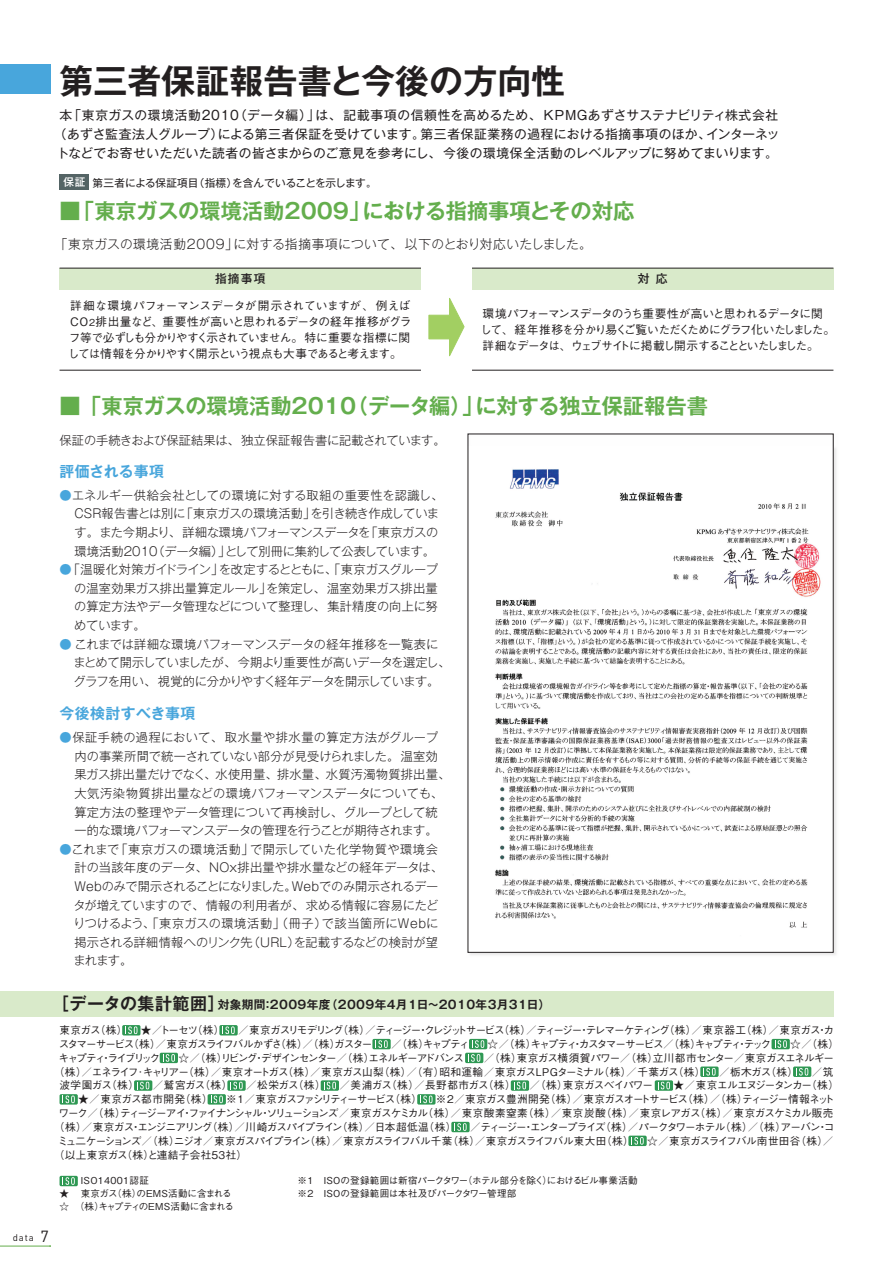
<style>
.page{position:relative;width:893px;height:1263px;background:#fff}
.page>*{position:absolute;margin:0;border:0;box-sizing:border-box;transform-origin:0 0}
.t1{font:700 34.05px "Gothic MB101 Pro De";color:#231f20}
.t2{font:700 21.3px "Gothic MB101 Pro De";color:#64ae4d}
.t3{font:700 14.85px "Gothic MB101 Pro De";letter-spacing:.03em;color:#48a6dc}
.t4{font:700 14.85px "Gothic MB101 Pro De";letter-spacing:.005em;color:#48a6dc}
.t5{font:12.75px/19.2px "Gothic MB101 Pro";letter-spacing:.03em;color:#231f20;text-align:center}
.t6{font:300 12.75px "Gothic MB101 Pro";letter-spacing:.015em;color:#231f20}
.t7{font:300 12.15px/18.6px "Gothic MB101 Pro";letter-spacing:-.005em;color:#231f20}
.t8{font:500 11.7px/15.9px "Gothic BBB Pro";letter-spacing:-.085em;color:#231f20;text-align:justify}
.t9{font:700 11.7px "Gothic MB101 Pro De";letter-spacing:.03em;color:#231f20}
.t10{font:500 11.7px "Gothic MB101 Pro";color:#231f20}
.t11{font:500 10.65px/13.8px "Gothic BBB Pro";letter-spacing:-.09em;color:#231f20}
.t12{font:500 10.65px/13.8px "Gothic BBB Pro";letter-spacing:-.065em;color:#231f20}
.t13{font:500 10.65px/13.8px "Gothic BBB Pro";letter-spacing:-.12em;color:#231f20}
.t14{font:500 10.65px "Gothic BBB Pro";letter-spacing:-.07em;color:#231f20}
.t15{font:500 10.65px "Gothic BBB Pro";letter-spacing:-.165em;color:#231f20}
.t16{font:10.65px "Gothic MB101 Pro";letter-spacing:-.005em;color:#231f20}
.t17{font:500 10.65px "Gothic BBB Pro";letter-spacing:-.155em;color:#231f20}
.t18{font:500 10.65px "Gothic BBB Pro";letter-spacing:.03em;color:#231f20}
.t19{font:500 10.65px "Gothic BBB Pro";letter-spacing:-.045em;color:#231f20}
.t20{font:500 10.65px "Gothic BBB Pro";color:#231f20}
.t21{font:500 10.65px "Gothic BBB Pro";letter-spacing:-.11em;color:#231f20}
.t22{font:500 10.65px "Gothic BBB Pro";letter-spacing:.04em;color:#231f20}
.t23{font:500 10.65px "Gothic BBB Pro";letter-spacing:-.18em;color:#231f20}
.t24{font:500 9.6px/12.8px "Gothic BBB Pro";color:#231f20}
.t25{font:500 9.6px/12.8px "Gothic BBB Pro";letter-spacing:-.02em;color:#231f20}
.t26{font:500 9.6px "Gothic BBB Pro";letter-spacing:.03em;color:#231f20}
.s1{font-weight:500;color:#fff}
.s2{font-size:9.6px}
.s3{color:#48a6dc}
.s4{font-size:16.95px}
</style>
<div class="page">
<svg style="left:428px;top:298px;width:37px;height:59px"></svg>
<div style="left:0;top:991px;width:833px;height:25px;background:#d9eaca"></div>
<div style="left:60px;top:268px;width:361px;height:21px;background:#d9eaca"></div>
<div style="left:472px;top:268px;width:361px;height:21px;background:#d9eaca"></div>
<hr style="left:0;top:1246px;width:50px;height:1px;background:#64ae4d">
<div style="left:467px;top:433px;width:372px;height:525px;background:#231f20;opacity:.1"></div>
<img style="left:470px;top:447px;width:361px;height:503px">
<hr style="left:60px;top:268px;width:361px;height:1px;background:#231f20">
<hr style="left:472px;top:268px;width:361px;height:1px;background:#231f20">
<hr style="left:60px;top:370px;width:361px;height:1px;background:#231f20">
<hr style="left:472px;top:370px;width:361px;height:1px;background:#231f20">
<svg style="left:122px;top:1025px;width:18px;height:10px"></svg>
<svg style="left:125px;top:1026px;width:12px;height:8px"></svg>
<div style="left:219px;top:1025px;width:19px;height:10px;background:#2e9853;border-radius:2px"></div>
<svg style="left:222px;top:1026px;width:13px;height:8px"></svg>
<div style="left:372px;top:1039px;width:19px;height:10px;background:#2e9853;border-radius:2px"></div>
<svg style="left:375px;top:1040px;width:13px;height:8px"></svg>
<svg style="left:469px;top:1039px;width:18px;height:10px"></svg>
<svg style="left:472px;top:1040px;width:12px;height:8px"></svg>
<div style="left:771px;top:1039px;width:19px;height:10px;background:#2e9853;border-radius:2px"></div>
<svg style="left:775px;top:1040px;width:12px;height:8px"></svg>
<div style="left:160px;top:1053px;width:18px;height:10px;background:#2e9853;border-radius:2px"></div>
<svg style="left:163px;top:1054px;width:12px;height:8px"></svg>
<svg style="left:465px;top:1053px;width:18px;height:10px"></svg>
<svg style="left:468px;top:1054px;width:12px;height:8px"></svg>
<div style="left:700px;top:1066px;width:19px;height:11px;background:#2e9853;border-radius:2px"></div>
<svg style="left:703px;top:1068px;width:13px;height:7px"></svg>
<svg style="left:793px;top:1066px;width:18px;height:11px"></svg>
<svg style="left:796px;top:1068px;width:12px;height:7px"></svg>
<svg style="left:134px;top:1080px;width:18px;height:11px"></svg>
<svg style="left:137px;top:1082px;width:12px;height:7px"></svg>
<svg style="left:227px;top:1080px;width:19px;height:11px"></svg>
<svg style="left:230px;top:1082px;width:13px;height:7px"></svg>
<svg style="left:321px;top:1080px;width:18px;height:11px"></svg>
<svg style="left:324px;top:1082px;width:12px;height:7px"></svg>
<svg style="left:511px;top:1080px;width:18px;height:11px"></svg>
<svg style="left:514px;top:1082px;width:12px;height:7px"></svg>
<svg style="left:655px;top:1080px;width:18px;height:11px"></svg>
<svg style="left:658px;top:1082px;width:12px;height:7px"></svg>
<svg style="left:60px;top:1094px;width:18px;height:10px"></svg>
<svg style="left:63px;top:1095px;width:12px;height:8px"></svg>
<div style="left:208px;top:1094px;width:18px;height:10px;background:#2e9853;border-radius:2px"></div>
<svg style="left:211px;top:1095px;width:12px;height:8px"></svg>
<svg style="left:417px;top:1094px;width:18px;height:10px"></svg>
<svg style="left:420px;top:1095px;width:12px;height:8px"></svg>
<div style="left:451px;top:1122px;width:19px;height:10px;background:#2e9853;border-radius:2px"></div>
<svg style="left:454px;top:1123px;width:13px;height:8px"></svg>
<div style="left:628px;top:1135px;width:19px;height:11px;background:#2e9853;border-radius:2px"></div>
<svg style="left:631px;top:1137px;width:13px;height:8px"></svg>
<svg style="left:60px;top:1176px;width:18px;height:10px"></svg>
<svg style="left:63px;top:1177px;width:12px;height:8px"></svg>
<div style="left:0;top:64px;width:51px;height:30px;background:#48a6dc"></div>
<div style="left:60px;top:174px;width:29px;height:16px;background:#546465"></div>
<svg style="left:42px;top:1245px;width:9px;height:2px"></svg>
<h1 class="t1" style="left:60px;top:52px;width:507px">第三者保証報告書と今後の方向性</h1>
<p class="t5" style="left:54px;top:103px;width:727px">本「東京ガスの環境活動2010（データ編）」は、記載事項の信頼性を高めるため、ＫＰＭＧあずさサステナビリティ株式会社（あずさ監査法人グループ）による第三者保証を受けています。第三者保証業務の過程における指摘事項のほか、インターネットなどでお寄せいただいた読者の皆さまからのご意見を参考にし、今後の環境保全活動のレベルアップに努めてまいります。</p>
<p class="t16" style="left:63px;top:174px;width:315px"><span class="s1">保証</span> 第三者による保証項目（指標）を含んでいることを示します。</p>
<h2 class="t2" style="left:60px;top:193px;width:576px">■「東京ガスの環境活動2009」における指摘事項とその対応</h2>
<p class="t6" style="left:55px;top:234px;width:539px">「東京ガスの環境活動２００９」に対する指摘事項について、以下のとおり対応いたしました。</p>
<p class="t10" style="left:215px;top:269px;width:52px">指摘事項</p>
<p class="t10" style="left:638px;top:269px;width:31px">対 応</p>
<p class="t8" style="left:68px;top:296px;width:345px">詳細な環境パフォーマンスデータが開示されていますが、例えばCO<span class="s2">2</span>排出量など、重要性が高いと思われるデータの経年推移がグラフ等で必ずしも分かりやすく示されていません。特に重要な指標に関しては情報を分かりやすく開示という視点も大事であると考えます。</p>
<p class="t8" style="left:480px;top:304px;width:356px;text-align:left">環境パフォーマンスデータのうち重要性が高いと思われるデータに関<br>して、経年推移を分かり易くご覧いただくためにグラフ化いたしました。詳細なデータは、ウェブサイトに掲載し開示することといたしました。</p>
<h2 class="t2" style="left:60px;top:388px;width:650px">■ 「東京ガスの環境活動2010（データ編）」に対する独立保証報告書</h2>
<p class="t7" style="left:60px;top:429px;width:388px">保証の手続きおよび保証結果は、独立保証報告書に記載されています。</p>
<p class="t4" style="left:60px;top:459px;width:106px">評価される事項</p>
<p class="t7" style="left:74px;top:484px;width:370px;text-indent:-15px"><span class="s3">●</span>エネルギー供給会社としての環境に対する取組の重要性を認識し、CSR報告書とは別に「東京ガスの環境活動」を引き続き作成しています。また今期より、詳細な環境パフォーマンスデータを「東京ガスの環境活動2010（データ編）」として別冊に集約して公表しています。</p>
<p class="t7" style="left:74px;top:559px;width:365px;text-align:justify;text-indent:-15px"><span class="s3">●</span>「温暖化対策ガイドライン」を改定するとともに、「東京ガスグループの温室効果ガス排出量算定ルール」を策定し、温室効果ガス排出量の算定方法やデータ管理などについて整理し、集計精度の向上に努めています。</p>
<p class="t7" style="left:74px;top:633px;width:378px;text-indent:-14px"><span class="s3">●</span> これまでは詳細な環境パフォーマンスデータの経年推移を一覧表にまとめて開示していましたが、今期より重要性が高いデータを選定し、グラフを用い、視覚的に分かりやすく経年データを開示しています。</p>
<p class="t3" style="left:60px;top:701px;width:137px">今後検討すべき事項</p>
<p class="t7" style="left:74px;top:726px;width:378px;text-indent:-15px"><span class="s3">●</span>保証手続の過程において、取水量や排水量の算定方法がグループ内の事業所間で統一されていない部分が見受けられました。温室効果ガス排出量だけでなく、水使用量、排水量、水質汚濁物質排出量、大気汚染物質排出量などの環境パフォーマンスデータについても、算定方法の整理やデータ管理について再検討し、グループとして統一的な環境パフォーマンスデータの管理を行うことが期待されます。</p>
<p class="t7" style="left:73px;top:838px;width:371px;text-indent:-14px"><span class="s3">●</span>これまで「東京ガスの環境活動」で開示していた化学物質や環境会計の当該年度のデータ、NOx排出量や排水量などの経年データは、<br>Webのみで開示されることになりました。Webでのみ開示されるデータが増えていますので、情報の利用者が、求める情報に容易にたどりつけるよう、「東京ガスの環境活動」（冊子）で該当箇所にWebに掲示される詳細情報へのリンク先（URL）を記載するなどの検討が望まれます。</p>
<p class="t9" style="left:52px;top:994px;width:500px"><span class="s4">［データの集計範囲］</span>対象期間：2009年度（2009年4月1日～2010年3月31日）</p>
<p class="t13" style="left:59px;top:1022px;width:777px;text-indent:179px">／東京ガスリモデリング（株）／ティージー・クレジットサービス（株）／ティージー・テレマーケティング（株）／東京器工（株）／東京ガス・カスタマーサービス（株）／東京ガスライフバルかずさ（株）／（株）ガスター</p>
<p class="t11" style="left:60px;top:1022px;width:69px">東京ガス（株）</p>
<p class="t11" style="left:141px;top:1022px;width:85px">★／トーセツ（株）</p>
<p class="t11" style="left:391px;top:1036px;width:80px">／（株）キャプティ</p>
<p class="t15" style="left:488px;top:1035px;width:285px">☆／（株）キャプティ・カスタマーサービス／（株）キャプティ・テック</p>
<p class="t11" style="left:790px;top:1036px;width:50px">☆／（株）</p>
<p class="t23" style="left:59px;top:1049px;width:103px">キャプティ・ライブリック</p>
<p class="t11" style="left:178px;top:1049px;width:287px">☆／（株）リビング・デザインセンター／（株）エネルギーアドバンス</p>
<p class="t12" style="left:54px;top:1049px;width:782px;text-indent:430px">／（株）東京ガス横須賀パワー／（株）立川都市センター／東京ガスエネルギー（株）／エネライフ･キャリアー（株）／東京オートガス（株）／東京ガス山梨（株）／（有）昭和運輸／東京ガスLPGターミナル（株）／千葉ガス（株）</p>
<p class="t11" style="left:719px;top:1063px;width:81px">／栃木ガス（株）</p>
<p class="t11" style="left:812px;top:1063px;width:23px">／筑</p>
<p class="t11" style="left:60px;top:1077px;width:81px">波学園ガス（株）</p>
<p class="t11" style="left:153px;top:1077px;width:81px">／鷲宮ガス（株）</p>
<p class="t11" style="left:246px;top:1077px;width:81px">／松栄ガス（株）</p>
<p class="t20" style="left:339px;top:1077px;width:178px">／美浦ガス（株）／長野都市ガス（株）</p>
<p class="t14" style="left:530px;top:1077px;width:125px">／（株）東京ガスベイパワー</p>
<p class="t21" style="left:673px;top:1077px;width:167px">★／東京エルエヌジータンカー（株）</p>
<p class="t22" style="left:78px;top:1091px;width:136px">★／東京ガス都市開発（株）</p>
<p class="t17" style="left:226px;top:1091px;width:197px">※1／東京ガスファシリティーサービス（株）</p>
<p class="t11" style="left:436px;top:1091px;width:400px">※2／東京ガス豊洲開発（株）／東京ガスオートサービス（株）／（株）ティージー情報ネット</p>
<p class="t11" style="left:59px;top:1105px;width:776px">ワーク／（株）ティージーアイ・ファイナンシャル・ソリューションズ／東京ガスケミカル（株）／東京酸素窒素（株）／東京炭酸（株）／東京レアガス（株）／東京ガスケミカル販売</p>
<p class="t14" style="left:54px;top:1118px;width:404px">（株）／東京ガス・エンジニアリング（株）／川崎ガスパイプライン（株）／日本超低温（株）</p>
<p class="t11" style="left:58px;top:1119px;width:778px;text-indent:412px">／ティージー・エンタープライズ（株）／パークタワーホテル（株）／（株）アーバン・コミュ二ケーションズ／（株）ニジオ／東京ガスパイプライン（株）／東京ガスライフバル千葉（株）／東京ガスライフバル東大田（株）</p>
<p class="t19" style="left:647px;top:1132px;width:188px">☆／東京ガスライフバル南世田谷（株）／</p>
<p class="t18" style="left:54px;top:1146px;width:195px">（以上東京ガス（株）と連結子会社53社）</p>
<p class="t26" style="left:81px;top:1173px;width:70px">ISO14001認証</p>
<p class="t25" style="left:60px;top:1186px;width:176px">★ 東京ガス（株）のEMS活動に含まれる☆ （株）キャプティのEMS活動に含まれる</p>
<p class="t24" style="left:298px;top:1173px;width:342px">※1　ISOの登録範囲は新宿パークタワー（ホテル部分を除く）におけるビル事業活動※2　ISOの登録範囲は本社及びパークタワー管理部</p>
</div>
